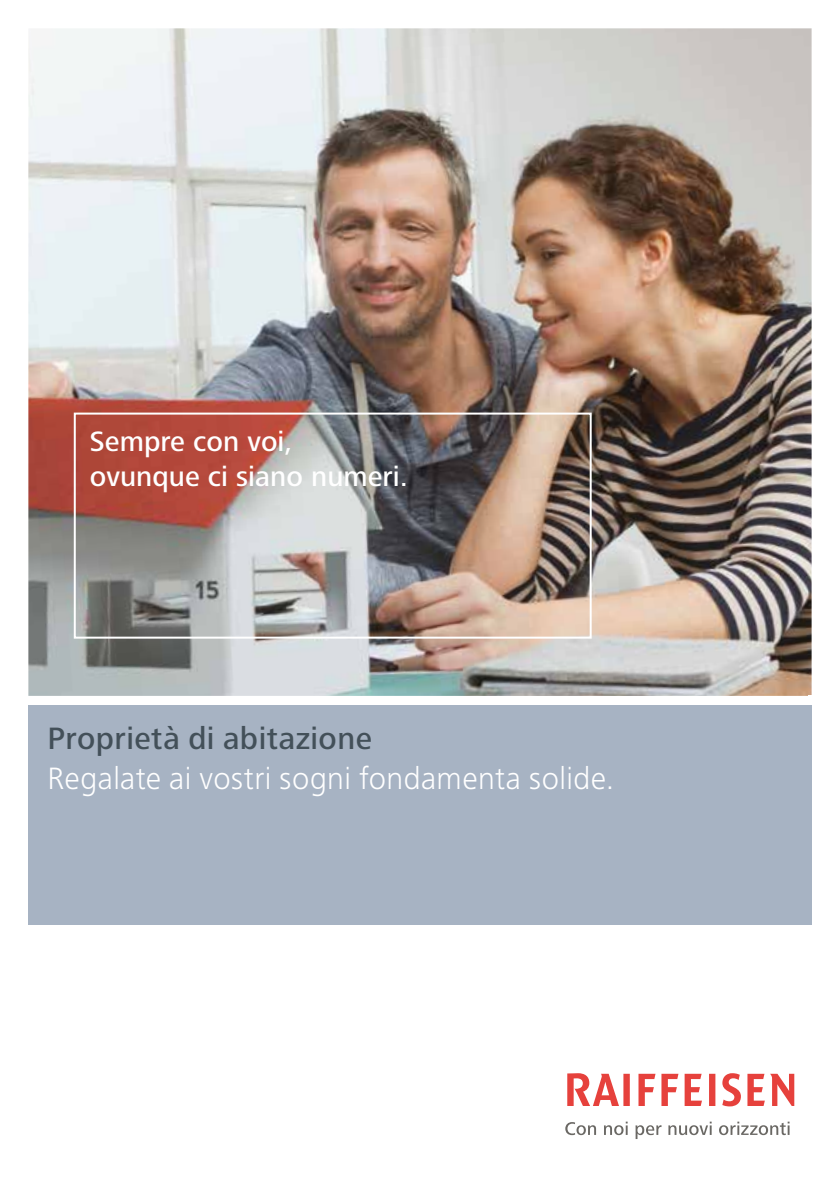
<style>
.page{position:relative;width:840px;height:1191px;background:#fff}
.page>*{position:absolute;margin:0;border:0;box-sizing:border-box;transform-origin:0 0}
.t1{font:300 32px "Frutiger Next LT";letter-spacing:.01em;color:#fff}
.t2{font:500 32px "Frutiger Next LT";letter-spacing:.015em;color:#435059}
.t3{font:500 29px/34.8px "Frutiger Next LT";color:#fff}
</style>
<div class="page">
<img style="left:28px;top:28px;width:783px;height:668px">
<div style="left:28px;top:705px;width:783px;height:219px;background:#a7b3c3"></div>
<div style="left:74px;top:412px;width:517px;height:226px;border:2px solid #fff"></div>
<svg style="left:567px;top:1073px;width:226px;height:33px"></svg>
<svg style="left:565px;top:1121px;width:224px;height:18px"></svg>
<p class="t3" style="left:90px;top:424px;width:319px">Sempre con voi, ovunque ci siano numeri.</p>
<p class="t2" style="left:47px;top:720px;width:326px">Proprietà di abitazione</p>
<p class="t1" style="left:47px;top:760px;width:568px">Regalate ai vostri sogni fondamenta solide.</p>
</div>
